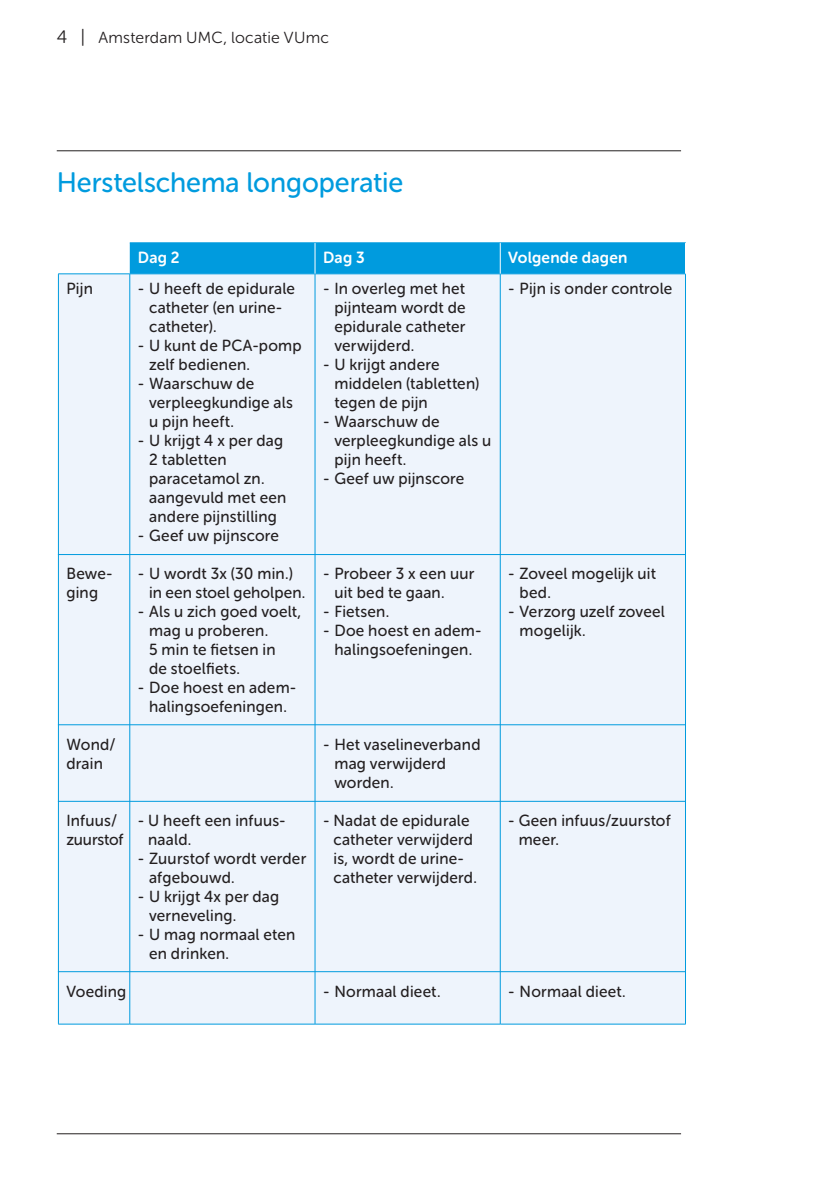
<style>
.page{position:relative;width:840px;height:1191px;background:#fff}
.page>*{position:absolute;margin:0;border:0;box-sizing:border-box;transform-origin:0 0}
.t1{font:28px "Museo Sans Rounded 500";color:#009bde}
.t2{font:16px/19px "Museo Sans Rounded 500";letter-spacing:.015em;color:#231f20}
.t3{font:16px "Museo Sans Rounded 300";letter-spacing:.015em;color:#231f20}
.t4{font:16px "Museo Sans Rounded 700";letter-spacing:.015em;color:#fff}
.s1{font-size:18px}
</style>
<div class="page">
<hr style="left:57px;top:150px;width:623px;height:1px;background:#231f20">
<hr style="left:57px;top:1133px;width:623px;height:1px;background:#231f20">
<div style="left:130px;top:243px;width:554px;height:30px;background:#009bde"></div>
<div style="left:59px;top:274px;width:625px;height:749px;background:#eef4fc"></div>
<hr style="left:130px;top:242px;width:185px;height:1px;background:#009bde">
<hr style="left:315px;top:242px;width:185px;height:1px;background:#009bde">
<hr style="left:500px;top:242px;width:185px;height:1px;background:#009bde">
<hr style="left:58px;top:273px;width:72px;height:1px;background:#009bde">
<hr style="left:58px;top:274px;width:1px;height:749px;background:#009bde">
<hr style="left:130px;top:273px;width:185px;height:1px;background:#009bde">
<hr style="left:129px;top:274px;width:1px;height:749px;background:#009bde">
<hr style="left:315px;top:273px;width:185px;height:1px;background:#009bde">
<hr style="left:314px;top:274px;width:1px;height:749px;background:#009bde">
<hr style="left:500px;top:273px;width:185px;height:1px;background:#009bde">
<hr style="left:499px;top:274px;width:1px;height:749px;background:#009bde">
<hr style="left:684px;top:274px;width:1px;height:749px;background:#009bde">
<hr style="left:58px;top:1023px;width:72px;height:1px;background:#009bde">
<hr style="left:130px;top:1023px;width:185px;height:1px;background:#009bde">
<hr style="left:315px;top:1023px;width:185px;height:1px;background:#009bde">
<hr style="left:500px;top:1023px;width:185px;height:1px;background:#009bde">
<hr style="left:314px;top:243px;width:1px;height:30px;background:#fff">
<hr style="left:499px;top:243px;width:1px;height:30px;background:#fff">
<hr style="left:58px;top:554px;width:627px;height:1px;background:#009bde">
<hr style="left:58px;top:724px;width:627px;height:1px;background:#009bde">
<hr style="left:58px;top:801px;width:627px;height:1px;background:#009bde">
<hr style="left:58px;top:971px;width:627px;height:1px;background:#009bde">
<p class="t3" style="left:57px;top:29px;width:273px"><span class="s1">4 |</span> Amsterdam UMC, locatie VUmc</p>
<p class="t1" style="left:57px;top:167px;width:348px">Herstelschema longoperatie</p>
<p class="t4" style="left:138px;top:248px;width:43px">Dag 2</p>
<p class="t4" style="left:323px;top:248px;width:43px">Dag 3</p>
<p class="t4" style="left:508px;top:248px;width:121px">Volgende dagen</p>
<p class="t2" style="left:66px;top:279px;width:28px">Pijn</p>
<p class="t2" style="left:66px;top:564px;width:48px">Bewe&shy;ging</p>
<p class="t2" style="left:149px;top:279px;width:147px;text-indent:-11px">- U heeft de epidurale catheter (en urine&shy;catheter).</p>
<p class="t2" style="left:149px;top:336px;width:154px;text-indent:-11px">- U kunt de PCA-pomp zelf bedienen.</p>
<p class="t2" style="left:149px;top:374px;width:145px;text-indent:-11px">- Waarschuw de verpleegkundige als u pijn heeft.</p>
<p class="t2" style="left:149px;top:431px;width:139px;text-indent:-11px">- U krijgt 4 x per dag<br>2 tabletten paracetamol zn. aangevuld met een andere pijnstilling</p>
<p class="t2" style="left:138px;top:526px;width:143px">- Geef uw pijnscore</p>
<p class="t2" style="left:149px;top:564px;width:157px;text-indent:-11px">- U wordt 3x (30 min.) in een stoel geholpen.</p>
<p class="t2" style="left:149px;top:602px;width:153px;text-indent:-11px">- Als u zich goed voelt, mag u proberen.<br>5 min te fietsen in<br>de stoelfiets.</p>
<p class="t2" style="left:138px;top:678px;width:160px;text-align:center">- Doe hoest en adem&shy;halingsoefeningen.</p>
<p class="t2" style="left:334px;top:279px;width:133px;text-align:justify;text-indent:-11px">- In overleg met het pijnteam wordt de epidurale catheter verwijderd.</p>
<p class="t2" style="left:334px;top:355px;width:146px;text-indent:-11px">- U krijgt andere middelen (tabletten) tegen de pijn</p>
<p class="t2" style="left:334px;top:412px;width:158px;text-indent:-11px">- Waarschuw de verpleegkundige als u pijn heeft.</p>
<p class="t2" style="left:323px;top:469px;width:143px">- Geef uw pijnscore</p>
<p class="t2" style="left:508px;top:279px;width:165px">- Pijn is onder controle</p>
<p class="t2" style="left:334px;top:564px;width:141px;text-indent:-11px">- Probeer 3 x een uur uit bed te gaan.</p>
<p class="t2" style="left:323px;top:602px;width:68px">- Fietsen.</p>
<p class="t2" style="left:323px;top:621px;width:160px;text-align:center">- Doe hoest en adem&shy;halingsoefeningen.</p>
<p class="t2" style="left:519px;top:564px;width:138px;text-indent:-11px">- Zoveel mogelijk uit bed.</p>
<p class="t2" style="left:519px;top:602px;width:147px;text-indent:-11px">- Verzorg uzelf zoveel mogelijk.</p>
<p class="t2" style="left:66px;top:735px;width:51px">Wond/ drain</p>
<p class="t2" style="left:66px;top:811px;width:59px">Infuus/ zuurstof</p>
<p class="t2" style="left:148px;top:811px;width:139px;text-indent:-10px">- U heeft een infuus&shy;naald.</p>
<p class="t2" style="left:149px;top:849px;width:158px;text-indent:-11px">- Zuurstof wordt verder afgebouwd.</p>
<p class="t2" style="left:149px;top:887px;width:132px;text-indent:-11px">- U krijgt 4x per dag verneveling.</p>
<p class="t2" style="left:149px;top:925px;width:148px;text-indent:-11px">- U mag normaal eten en drinken.</p>
<p class="t2" style="left:334px;top:735px;width:148px;text-indent:-11px">- Het vaselineverband mag verwijderd worden.</p>
<p class="t2" style="left:333px;top:811px;width:145px;text-indent:-10px">- Nadat de epidurale catheter verwijderd is, wordt de urine&shy;catheter verwijderd.</p>
<p class="t2" style="left:518px;top:811px;width:153px;text-indent:-10px">- Geen infuus/zuurstof meer.</p>
<p class="t2" style="left:66px;top:982px;width:61px">Voeding</p>
<p class="t2" style="left:323px;top:982px;width:119px">- Normaal dieet.</p>
<p class="t2" style="left:508px;top:982px;width:119px">- Normaal dieet.</p>
</div>
